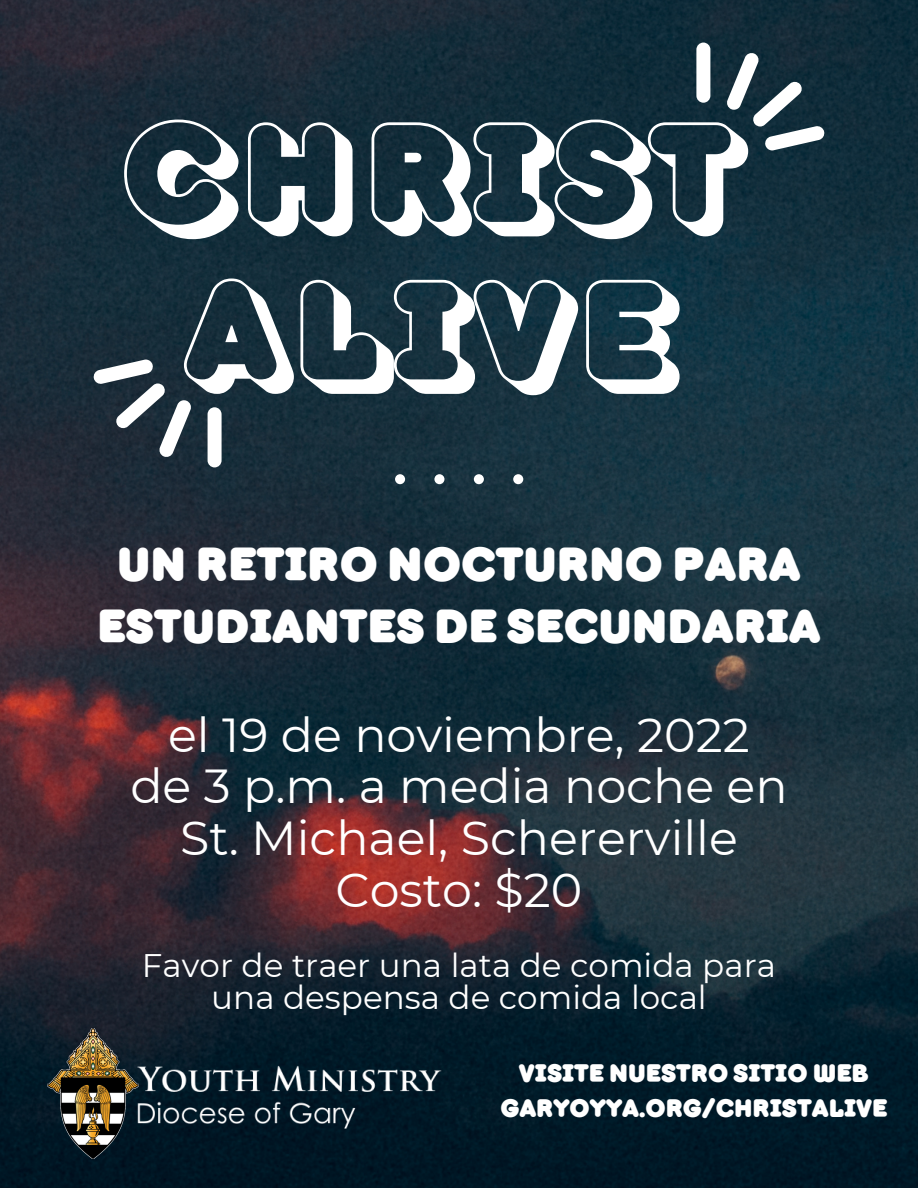
<style>
.page{position:relative;width:918px;height:1188px;background:#fff}
.page>*{position:absolute;margin:0;border:0;box-sizing:border-box;transform-origin:0 0}
.t1{font:146.25px/157.5px "TT Milks Casual Outline Shadow";color:#fff;text-align:center}
.t2{font:47.55px/51.8px "Montserrat";color:#fff;text-align:center}
.t3{font:47.55px/61.8px "TT Milks Casual Pie Base";color:#fff;text-align:center}
.t4{font:32.7px/32.7px "Montserrat";color:#fff;text-align:center}
.t5{font:25.35px/34.8px "TT Milks Casual Pie Base";color:#fff;text-align:center}
</style>
<div class="page">
<img style="left:0;top:0;width:918px;height:1188px">
<img style="left:42px;top:1021px;width:404px;height:145px">
<img style="left:47px;top:1028px;width:91px;height:131px">
<svg style="left:395px;top:474px;width:128px;height:16px;background:#3b515b"></svg>
<div style="left:696px;top:43px;width:14px;height:60px;background:#fff;border-radius:7px"></div>
<svg style="left:726px;top:52px;width:99px;height:98px"></svg>
<div style="left:208px;top:407px;width:14px;height:60px;background:#fff;border-radius:7px"></div>
<svg style="left:93px;top:360px;width:99px;height:98px"></svg>
<h1 class="t1" style="left:115px;top:102px;width:623px">CHRIST<br>ALIVE</h1>
<p class="t3" style="left:97px;top:536px;width:725px">UN RETIRO NOCTURNO PARA<br>ESTUDIANTES DE SECUNDARIA</p>
<p class="t2" style="left:130px;top:709px;width:659px">el 19 de noviembre, 2022<br>de 3 p.m. a media noche en<br>St. Michael, Schererville<br>Costo: $20</p>
<p class="t4" style="left:142px;top:948px;width:636px">Favor de traer una lata de comida para una despensa de comida local</p>
<p class="t5" style="left:500px;top:1057px;width:389px">VISITE NUESTRO SITIO WEB<br>GARYOYYA.ORG/CHRISTALIVE</p>
</div>
